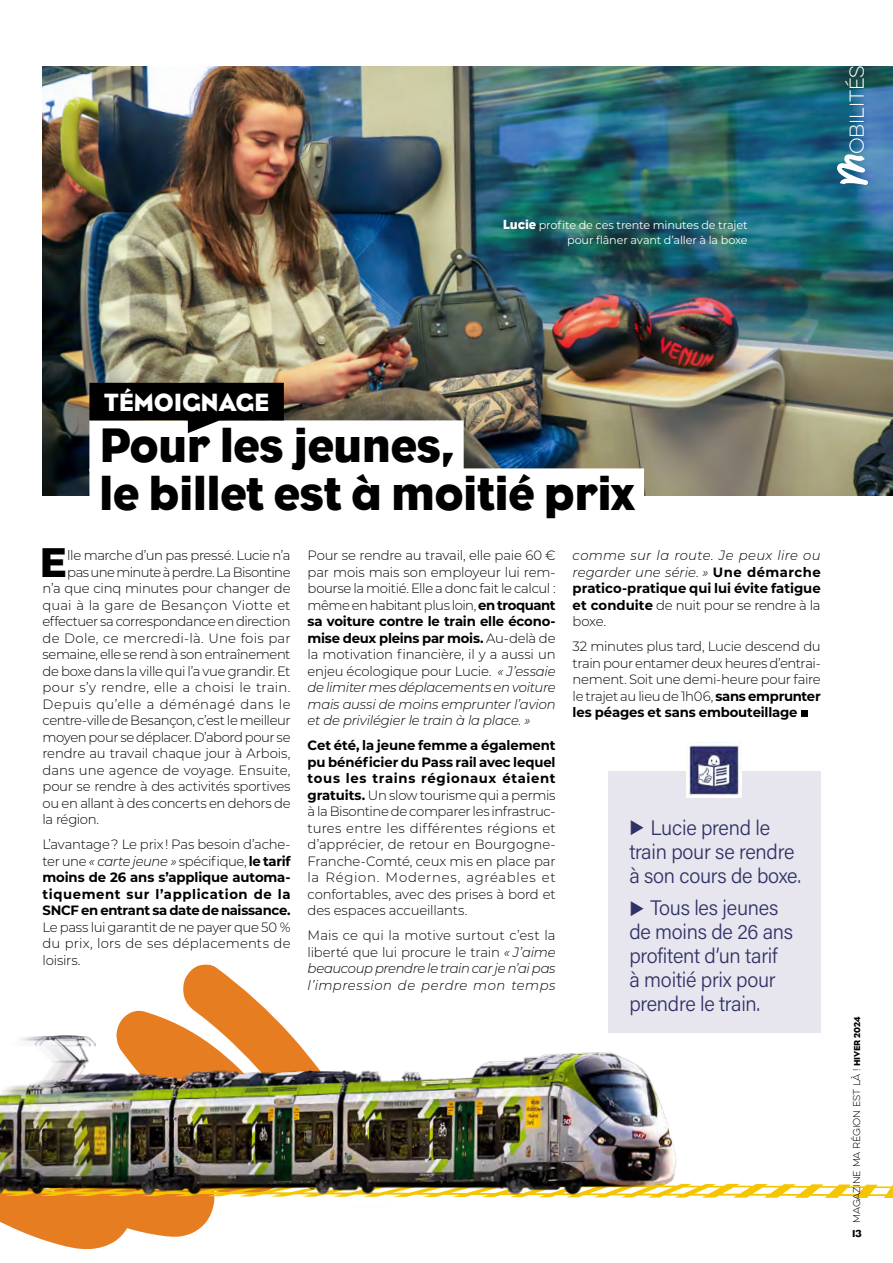
<style>
.page{position:relative;width:893px;height:1263px;background:#fff}
.page>*{position:absolute;margin:0;border:0;box-sizing:border-box;transform-origin:0 0}
.t1{font:49.5px/48px "Eagle";letter-spacing:-.015em;color:#000}
.t2{font:800 41.25px "Montserrat";color:#000}
.t3{font:25.5px "Eagle";letter-spacing:-.01em;color:#fff}
.t4{font:21px/24px "Acumin Variable Concept";letter-spacing:-.015em;color:#2e3267;text-align:center}
.t5{font:100 18px "Eveleth Clean";letter-spacing:-.01em;color:#fff}
.t6{font:300 13.5px/16.5px "Montserrat";letter-spacing:-.02em;color:#000;text-align:justify}
.t7{font:700 13.5px/16.5px "Montserrat";letter-spacing:-.005em;color:#000;text-align:justify}
.t8{font:italic 300 13.5px/16.5px "Montserrat";letter-spacing:.02em;color:#000;text-align:justify}
.t9{font:300 13.5px "Montserrat";letter-spacing:-.04em;color:#000}
.t10{font:300 13.5px "Montserrat";letter-spacing:.02em;color:#000}
.t11{font:300 13.5px "Montserrat";letter-spacing:-.045em;color:#000}
.t12{font:300 13.5px "Montserrat";letter-spacing:.015em;color:#000}
.t13{font:300 13.5px "Montserrat";letter-spacing:.005em;color:#000}
.t14{font:300 13.5px "Montserrat";letter-spacing:.01em;color:#000}
.t15{font:300 13.5px "Montserrat";letter-spacing:.03em;color:#000}
.t16{font:11.25px/15px "Montserrat";letter-spacing:-.015em;color:#fff;text-align:right}
.t17{font:10.5px "Eagle";color:#000}
.t18{font:100 8.85px "Eveleth Clean";letter-spacing:-.01em;color:#000}
.s1{font-family:"Eagle";font-size:13.5px}
.s2{font-weight:300}
.s3{font-weight:300;font-style:italic}
.s4{font-weight:700}
.s5{font-style:italic}
.s6{font-style:normal}
.s7{font-family:"Eagle";font-weight:400}
</style>
<div class="page">
<img style="left:43px;top:66px;width:850px;height:430px">
<div style="left:801px;top:710px;width:6px;height:7px;background:#000"></div>
<div style="left:608px;top:772px;width:213px;height:261px;background:#e7e5ed"></div>
<img style="left:687px;top:745px;width:55px;height:53px">
<div style="left:89px;top:420px;width:375px;height:51px;background:#fff"></div>
<div style="left:89px;top:468px;width:555px;height:51px;background:#fff"></div>
<svg style="left:89px;top:383px;width:195px;height:50px"></svg>
<svg style="left:0;top:964px;width:286px;height:286px"></svg>
<svg style="left:688px;top:1183px;width:205px;height:15px"></svg>
<img style="left:0;top:1030px;width:688px;height:190px">
<svg style="left:837px;top:154px;width:31px;height:31px"></svg>
<p class="t16" style="left:503px;top:217px;width:246px"><span class="s1">Lucie</span> profite de ces trente minutes de trajet pour flâner avant d’aller à la boxe</p>
<h3 class="t5" style="left:845px;top:154px;width:90px;rotate:-90deg">OBILITÉS</h3>
<h3 class="t3" style="left:104px;top:386px;width:166px">TÉMOIGNAGE</h3>
<h1 class="t1" style="left:99px;top:421px;width:537px">Pour les jeunes,<br>le billet est à moitié prix</h1>
<h2 class="t2" style="left:40px;top:532px;width:29px">E</h2>
<p class="t6" style="left:67px;top:547px;width:225px">lle marche d’un pas pressé. Lucie n’a</p>
<p class="t11" style="left:67px;top:563px;width:225px">pas une minute à perdre. La Bisontine</p>
<p class="t6" style="left:43px;top:580px;width:250px">n’a que cinq minutes pour changer de</p>
<p class="t14" style="left:43px;top:596px;width:250px">quai à la gare de Besançon Viotte et</p>
<p class="t9" style="left:43px;top:612px;width:250px">effectuer sa correspondance en direction</p>
<p class="t12" style="left:43px;top:629px;width:250px">de Dole, ce mercredi-là. Une fois par</p>
<p class="t6" style="left:43px;top:646px;width:250px">semaine, elle se rend à son entraînement</p>
<p class="t6" style="left:43px;top:662px;width:250px">de boxe dans la ville qui l’a vue grandir. Et</p>
<p class="t10" style="left:43px;top:678px;width:249px">pour s’y rendre, elle a choisi le train.</p>
<p class="t15" style="left:43px;top:695px;width:250px">Depuis qu’elle a déménagé dans le</p>
<p class="t6" style="left:43px;top:712px;width:250px">centre-ville de Besançon, c’est le meilleur</p>
<p class="t6" style="left:43px;top:728px;width:250px">moyen pour se déplacer. D’abord pour se</p>
<p class="t6" style="left:43px;top:745px;width:250px">rendre au travail chaque jour à Arbois,</p>
<p class="t13" style="left:43px;top:761px;width:250px">dans une agence de voyage. Ensuite,</p>
<p class="t6" style="left:43px;top:778px;width:250px">pour se rendre à des activités sportives</p>
<p class="t6" style="left:43px;top:794px;width:250px">ou en allant à des concerts en dehors de</p>
<p class="t6" style="left:43px;top:811px;width:58px">la région.</p>
<p class="t7" style="left:43px;top:835px;width:250px"><span class="s2">L’avantage ? Le prix ! Pas besoin d’ache&shy;ter une</span> <span class="s3">« carte jeune »</span> <span class="s2">spécifique,</span> le tarif moins de 26 ans s’applique automa&shy;tiquement sur l’application de la SNCF en entrant sa date de naissance.</p>
<p class="t6" style="left:43px;top:918px;width:250px">Le pass lui garantit de ne payer que 50 % du prix, lors de ses déplacements de loisirs.</p>
<p class="t6" style="left:308px;top:547px;width:250px">Pour se rendre au travail, elle paie 60 € par mois mais son employeur lui rem&shy;bourse la moitié. Elle a donc fait le calcul : même en habitant plus loin, <span class="s4">en troquant sa voiture contre le train elle écono&shy;mise deux pleins par mois.</span> Au-delà de la motivation financière, il y a aussi un enjeu écologique pour Lucie. <span class="s5">« J’essaie de limiter mes déplacements en voiture mais aussi de moins emprunter l’avion et de privilégier le train à la place. »</span></p>
<p class="t6" style="left:308px;top:737px;width:250px"><span class="s4">Cet été, la jeune femme a également pu bénéficier du Pass rail avec lequel tous les trains régionaux étaient gratuits.</span> Un slow tourisme qui a permis à la Bisontine de comparer les infrastruc&shy;tures entre les différentes régions et d’apprécier, de retour en Bourgogne-Franche-Comté, ceux mis en place par la Région. Modernes, agréables et confortables, avec des prises à bord et des espaces accueillants.</p>
<p class="t8" style="left:308px;top:927px;width:250px"><span class="s6">Mais ce qui la motive surtout c’est la liberté que lui procure le train</span> « J’aime beaucoup prendre le train car je n’ai pas l’impression de perdre mon temps</p>
<p class="t7" style="left:573px;top:546px;width:250px"><span class="s3">comme sur la route. Je peux lire ou regarder une série. »</span> Une démarche pratico-pratique qui lui évite fatigue et conduite <span class="s2">de nuit pour se rendre à la boxe.</span></p>
<p class="t6" style="left:573px;top:638px;width:250px">32 minutes plus tard, Lucie descend du train pour entamer deux heures d’entrai&shy;nement. Soit une demi-heure pour faire le trajet au lieu de 1h06, <span class="s4">sans emprunter les péages et sans embouteillage</span></p>
<h3 class="t4" style="left:629px;top:815px;width:173px">Lucie prend le<br>train pour se rendre à son cours de boxe.</h3>
<h3 class="t4" style="left:629px;top:895px;width:165px;text-align:left;text-indent:21px">Tous les jeunes de moins de 26 ans profitent d’un tarif à moitié prix pour prendre le train.</h3>
<p class="t18" style="left:851px;top:1223px;width:208px;rotate:-90deg">magazine MA région est là ! <span class="s7">HIVER 2024</span></p>
<p class="t17" style="left:852px;top:1227px;width:11px">13</p>
</div>
